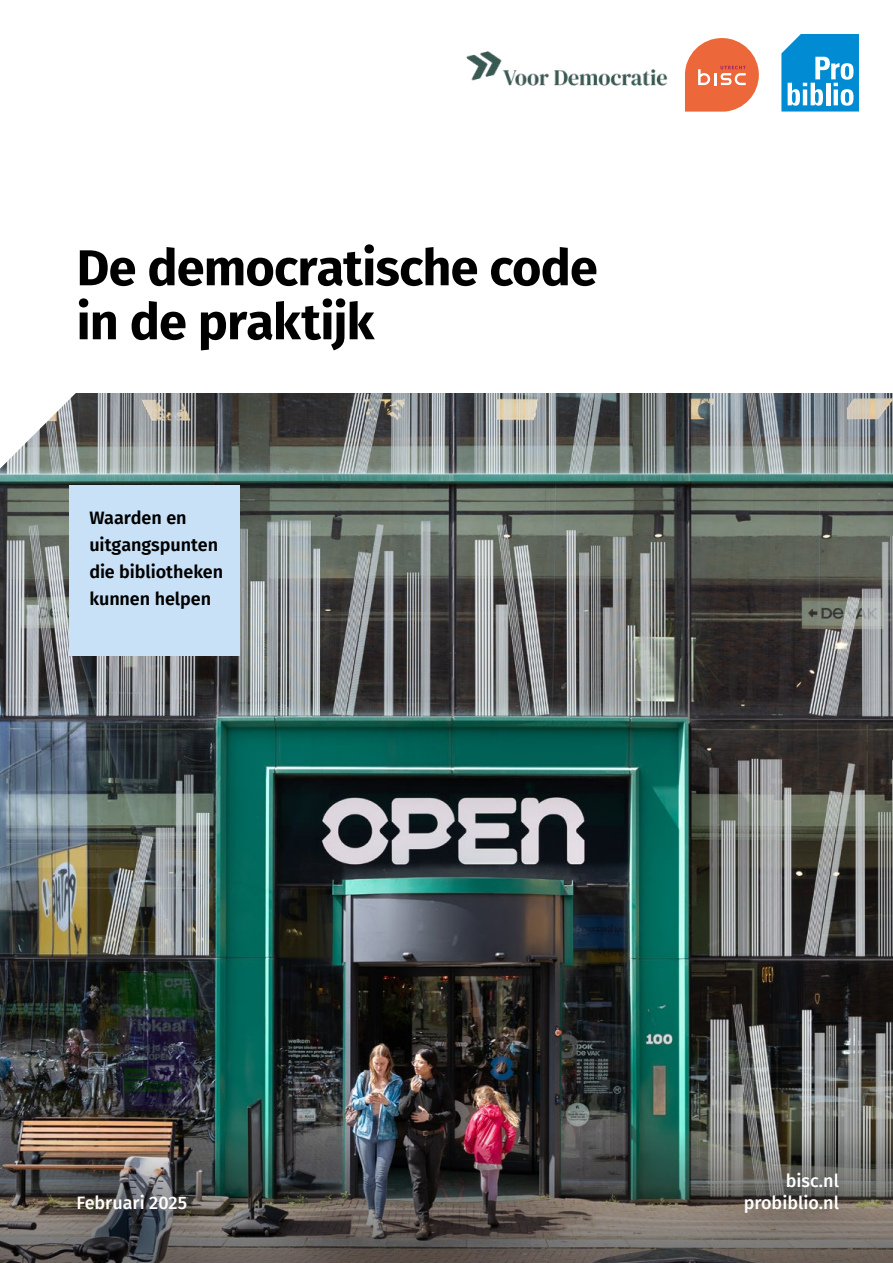
<style>
.page{position:relative;width:893px;height:1263px;background:#fff}
.page>*{position:absolute;margin:0;border:0;box-sizing:border-box;transform-origin:0 0}
.t1{font:700 50.4px/54px "Fira Sans";letter-spacing:-.02em;color:#000}
.t2{font:600 18px/27px "Fira Sans";letter-spacing:-.005em;color:#000}
.t3{font:500 18px "Fira Sans";color:#fff}
</style>
<div class="page">
<img style="left:0;top:393px;width:893px;height:517px">
<img style="left:0;top:910px;width:893px;height:353px">
<svg style="left:781px;top:34px;width:78px;height:78px"></svg>
<svg style="left:0;top:393px;width:77px;height:76px"></svg>
<svg style="left:709px;top:1138px;width:166px;height:109px;background:#726e68"></svg>
<svg style="left:41px;top:1158px;width:181px;height:89px;background:#5a5958"></svg>
<div style="left:69px;top:485px;width:171px;height:171px;background:#c8e1f7"></div>
<div style="left:685px;top:38px;width:74px;height:74px;background:#ec6739;border-radius:36px"></div>
<svg style="left:698px;top:66px;width:48px;height:19px"></svg>
<img style="left:466px;top:51px;width:202px;height:35px">
<p class="t1" style="left:77px;top:237px;width:523px">De democratische code in de praktijk</p>
<p class="t2" style="left:89px;top:503px;width:135px">Waarden en uitgangspunten die bibliotheken kunnen helpen</p>
<p class="t3" style="left:786px;top:1166px;width:55px">bisc.nl</p>
<p class="t3" style="left:77px;top:1188px;width:112px">Februari 2025</p>
<p class="t3" style="left:744px;top:1188px;width:97px">probiblio.nl</p>
</div>
